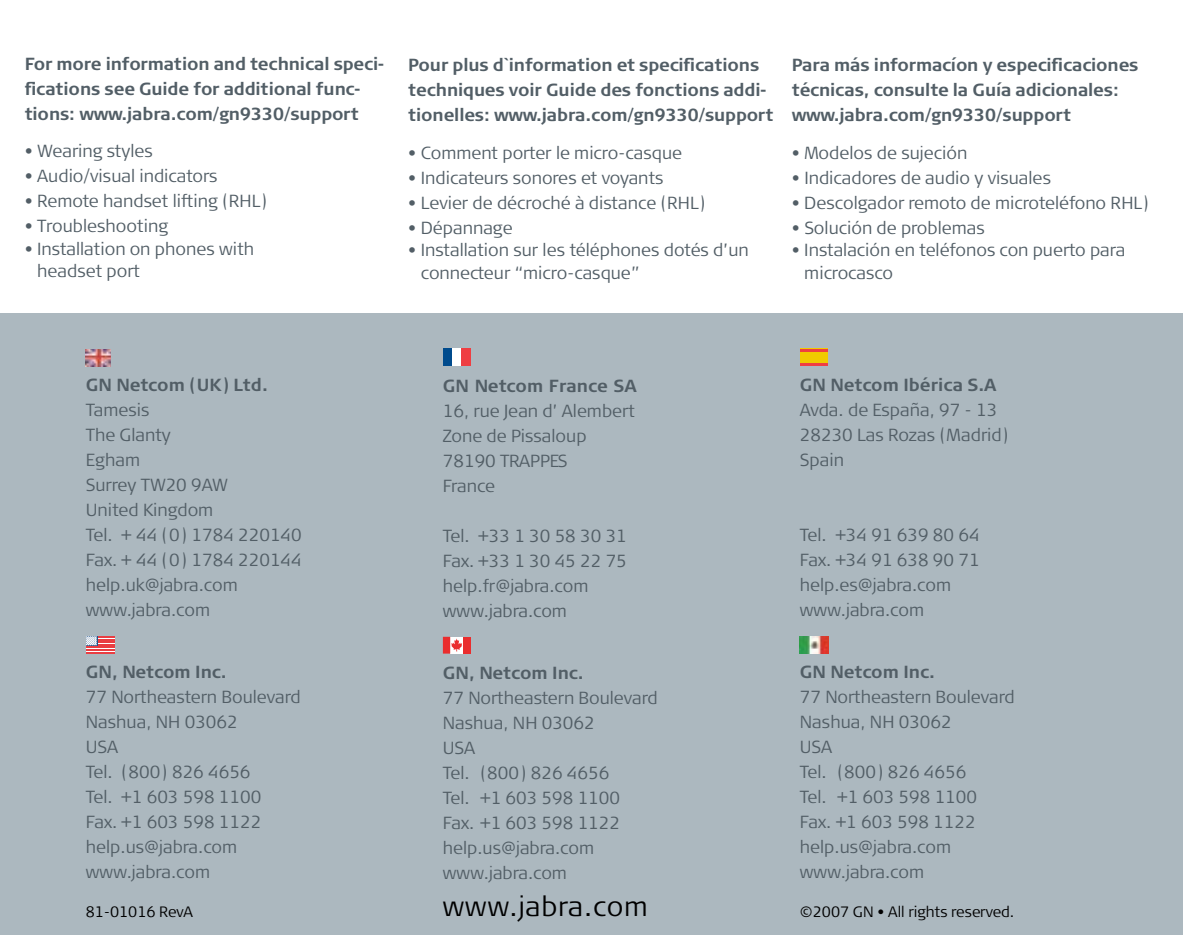
<style>
.page{position:relative;width:1183px;height:935px;background:#fff}
.page>*{position:absolute;margin:0;border:0;box-sizing:border-box;transform-origin:0 0}
.t1{font:300 27.5px "Signa Column";letter-spacing:.025em;color:#000}
.t2{font:300 17.5px/25px "Signa Column";color:#525e66}
.t3{font:700 17.5px/25px "Signa Column";letter-spacing:-.01em;color:#525e66}
.t4{font:300 15px "Signa Column";color:#000}
</style>
<div class="page">
<div style="left:0;top:313px;width:1183px;height:622px;background:#acb8bf"></div>
<img style="left:86px;top:349px;width:25px;height:17px">
<div style="left:443px;top:349px;width:9px;height:17px;background:#004b8d"></div>
<div style="left:452px;top:349px;width:10px;height:17px;background:#fff"></div>
<div style="left:462px;top:349px;width:9px;height:17px;background:#ef3e42"></div>
<div style="left:800px;top:349px;width:27px;height:16px;background:#f0ca00"></div>
<hr style="left:800px;top:363px;width:27px;height:3px;background:#ef3e42">
<hr style="left:800px;top:349px;width:27px;height:2px;background:#ef3e42">
<svg style="left:86px;top:636px;width:28px;height:17px"></svg>
<div style="left:450px;top:637px;width:13px;height:16px;background:#fff"></div>
<div style="left:463px;top:637px;width:7px;height:16px;background:#ea2d2e"></div>
<svg style="left:443px;top:637px;width:19px;height:16px"></svg>
<img style="left:800px;top:636px;width:28px;height:17px">
<p class="t3" style="left:25px;top:51px;width:361px">For more information and technical speci&shy;fications see Guide for additional func&shy;tions: www.jabra.com/gn9330/support</p>
<p class="t2" style="left:25px;top:139px;width:130px">• Wearing styles</p>
<p class="t2" style="left:25px;top:164px;width:194px">• Audio/visual indicators</p>
<p class="t2" style="left:25px;top:189px;width:244px">• Remote handset lifting (RHL)</p>
<p class="t2" style="left:25px;top:214px;width:145px">• Troubleshooting</p>
<p class="t2" style="left:37px;top:238px;width:219px;line-height:22.5px;text-indent:-12px">• Installation on phones with headset port</p>
<p class="t3" style="left:408px;top:52px;width:367px">Pour plus d`information et specifications techniques voir Guide des fonctions addi&shy;tionelles: www.jabra.com/gn9330/support</p>
<p class="t2" style="left:408px;top:140px;width:275px">• Comment porter le micro-casque</p>
<p class="t2" style="left:408px;top:165px;width:257px">• Indicateurs sonores et voyants</p>
<p class="t2" style="left:408px;top:190px;width:299px">• Levier de décroché à distance (RHL)</p>
<p class="t2" style="left:408px;top:215px;width:106px">• Dépannage</p>
<p class="t2" style="left:421px;top:239px;width:330px;line-height:22.5px;text-indent:-12px">• Installation sur les téléphones dotés d’un connecteur “micro-casque”</p>
<p class="t3" style="left:792px;top:52px;width:348px">Para más informacíon y especificaciones técnicas, consulte la Guía adicionales: www.jabra.com/gn9330/support</p>
<p class="t2" style="left:792px;top:140px;width:177px">• Modelos de sujeción</p>
<p class="t2" style="left:792px;top:165px;width:261px">• Indicadores de audio y visuales</p>
<p class="t2" style="left:792px;top:190px;width:359px">• Descolgador remoto de microteléfono RHL)</p>
<p class="t2" style="left:792px;top:215px;width:194px">• Solución de problemas</p>
<p class="t2" style="left:804px;top:239px;width:323px;line-height:22.5px;text-indent:-12px">• Instalación en teléfonos con puerto para microcasco</p>
<p class="t3" style="left:86px;top:372px;width:184px">GN Netcom (UK) Ltd.</p>
<p class="t2" style="left:86px;top:398px;width:217px">Tamesis<br>The Glanty<br>Egham<br>Surrey TW20 9AW<br>United Kingdom<br>Tel. + 44 (0) 1784 220140<br>Fax. + 44 (0) 1784 220144 help.uk@jabra.com www.jabra.com</p>
<p class="t3" style="left:86px;top:659px;width:142px">GN, Netcom Inc.</p>
<p class="t2" style="left:86px;top:685px;width:216px">77 Northeastern Boulevard<br>Nashua, NH 03062<br>USA<br>Tel. (800) 826 4656<br>Tel. +1 603 598 1100<br>Fax. +1 603 598 1122 help.us@jabra.com www.jabra.com</p>
<p class="t3" style="left:443px;top:373px;width:195px">GN Netcom France SA</p>
<p class="t2" style="left:443px;top:398px;width:194px">16, rue Jean d’ Alembert<br>Zone de Pissaloup<br>78190 TRAPPES<br>France</p>
<p class="t2" style="left:443px;top:523px;width:185px">Tel. +33 1 30 58 30 31<br>Fax. +33 1 30 45 22 75 help.fr@jabra.com www.jabra.com</p>
<p class="t3" style="left:443px;top:660px;width:142px">GN, Netcom Inc.</p>
<p class="t2" style="left:443px;top:685px;width:216px">77 Northeastern Boulevard<br>Nashua, NH 03062<br>USA<br>Tel. (800) 826 4656<br>Tel. +1 603 598 1100<br>Fax. +1 603 598 1122 help.us@jabra.com www.jabra.com</p>
<p class="t3" style="left:800px;top:372px;width:198px">GN Netcom Ibérica S.A</p>
<p class="t2" style="left:800px;top:397px;width:210px">Avda. de España, 97 - 13<br>28230 Las Rozas (Madrid)<br>Spain</p>
<p class="t2" style="left:800px;top:522px;width:181px">Tel. +34 91 639 80 64<br>Fax. +34 91 638 90 71 help.es@jabra.com www.jabra.com</p>
<p class="t3" style="left:800px;top:659px;width:137px">GN Netcom Inc.</p>
<p class="t2" style="left:800px;top:685px;width:216px">77 Northeastern Boulevard<br>Nashua, NH 03062<br>USA<br>Tel. (800) 826 4656<br>Tel. +1 603 598 1100<br>Fax. +1 603 598 1122 help.us@jabra.com www.jabra.com</p>
<p class="t4" style="left:86px;top:903px;width:109px">81-01016 RevA</p>
<h1 class="t1" style="left:443px;top:891px;width:207px">www.jabra.com</h1>
<p class="t4" style="left:800px;top:903px;width:216px">©2007 GN • All rights reserved.</p>
</div>
